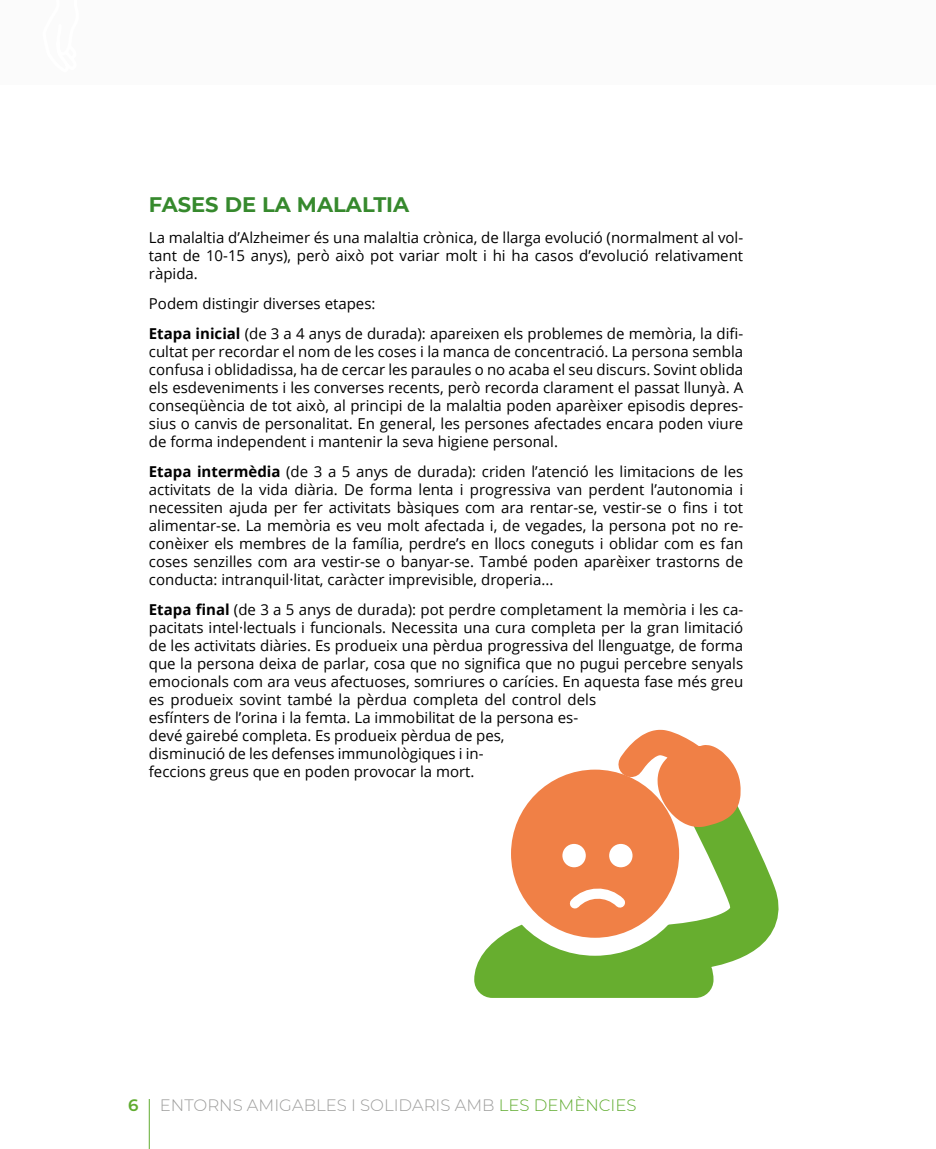
<style>
.page{position:relative;width:936px;height:1149px;background:#fff}
.page>*{position:absolute;margin:0;border:0;box-sizing:border-box;transform-origin:0 0}
.t1{font:700 21px "Montserrat";color:#36892d}
.t2{font:300 16.5px "Montserrat";color:#9d9d9c}
.t3{font:600 16.5px "Montserrat";color:#60ac30}
.t4{font:15px/18px "Open Sans";color:#000;text-align:justify}
.s1{font-weight:700}
.s2{color:#60ac30}
</style>
<div class="page">
<div style="left:0;top:0;width:935px;height:85px;background:#fbfbfb"></div>
<hr style="left:149px;top:1098px;width:1px;height:50px;background:#60ac30">
<svg style="left:694px;top:827px;width:85px;height:157px"></svg>
<div style="left:493px;top:751px;width:204px;height:204px;background:#fff;border-radius:50%"></div>
<div style="left:511px;top:769px;width:168px;height:168px;background:#f08046;border-radius:50%"></div>
<svg style="left:474px;top:890px;width:239px;height:107px"></svg>
<svg style="left:562px;top:843px;width:70px;height:24px"></svg>
<svg style="left:605px;top:729px;width:143px;height:98px"></svg>
<div style="left:679px;top:765px;width:49px;height:39px;background:#f08046;border-radius:50%"></div>
<h1 class="t1" style="left:149px;top:189px;width:262px">FASES DE LA MALALTIA</h1>
<p class="t4" style="left:149px;top:228px;width:596px">La malaltia d’Alzheimer és una malaltia crònica, de llarga evolució (normalment al vol&shy;tant de 10-15 anys), però això pot variar molt i hi ha casos d’evolució relativament ràpida.</p>
<p class="t4" style="left:149px;top:288px;width:596px;line-height:30px">Podem distingir diverses etapes:<br><span class="s1">Etapa inicial</span> (de 3 a 4 anys de durada): apareixen els problemes de memòria, la difi-</p>
<p class="t4" style="left:149px;top:342px;width:596px">cultat per recordar el nom de les coses i la manca de concentració. La persona sembla confusa i oblidadissa, ha de cercar les paraules o no acaba el seu discurs. Sovint oblida els esdeveniments i les converses recents, però recorda clarament el passat llunyà. A conseqüència de tot això, al principi de la malaltia poden aparèixer episodis depres&shy;sius o canvis de personalitat. En general, les persones afectades encara poden viure de forma independent i mantenir la seva higiene personal.</p>
<p class="t4" style="left:149px;top:462px;width:596px"><span class="s1">Etapa intermèdia</span> (de 3 a 5 anys de durada): criden l’atenció les limitacions de les activitats de la vida diària. De forma lenta i progressiva van perdent l’autonomia i necessiten ajuda per fer activitats bàsiques com ara rentar-se, vestir-se o fins i tot alimentar-se. La memòria es veu molt afectada i, de vegades, la persona pot no re&shy;conèixer els membres de la família, perdre’s en llocs coneguts i oblidar com es fan coses senzilles com ara vestir-se o banyar-se. També poden aparèixer trastorns de conducta: intranquil·litat, caràcter imprevisible, droperia...</p>
<p class="t4" style="left:149px;top:600px;width:596px;text-align:left"><span class="s1">Etapa final</span> (de 3 a 5 anys de durada): pot perdre completament la memòria i les ca&shy;pacitats intel·lectuals i funcionals. Necessita una cura completa per la gran limitació de les activitats diàries. Es produeix una pèrdua progressiva del llenguatge, de forma que la persona deixa de parlar, cosa que no significa que no pugui percebre senyals emocionals com ara veus afectuoses, somriures o carícies. En aquesta fase més greu es produeix sovint també la pèrdua completa del control dels<br>esfínters de l’orina i la femta. La immobilitat de la persona es-<br>devé gairebé completa. Es produeix pèrdua de pes,<br>disminució de les defenses immunològiques i in-<br>feccions greus que en poden provocar la mort.</p>
<p class="t3" style="left:128px;top:1092px;width:12px">6</p>
<p class="t2" style="left:160px;top:1093px;width:478px">ENTORNS AMIGABLES I SOLIDARIS AMB <span class="s2">LES DEMÈNCIES</span></p>
</div>
